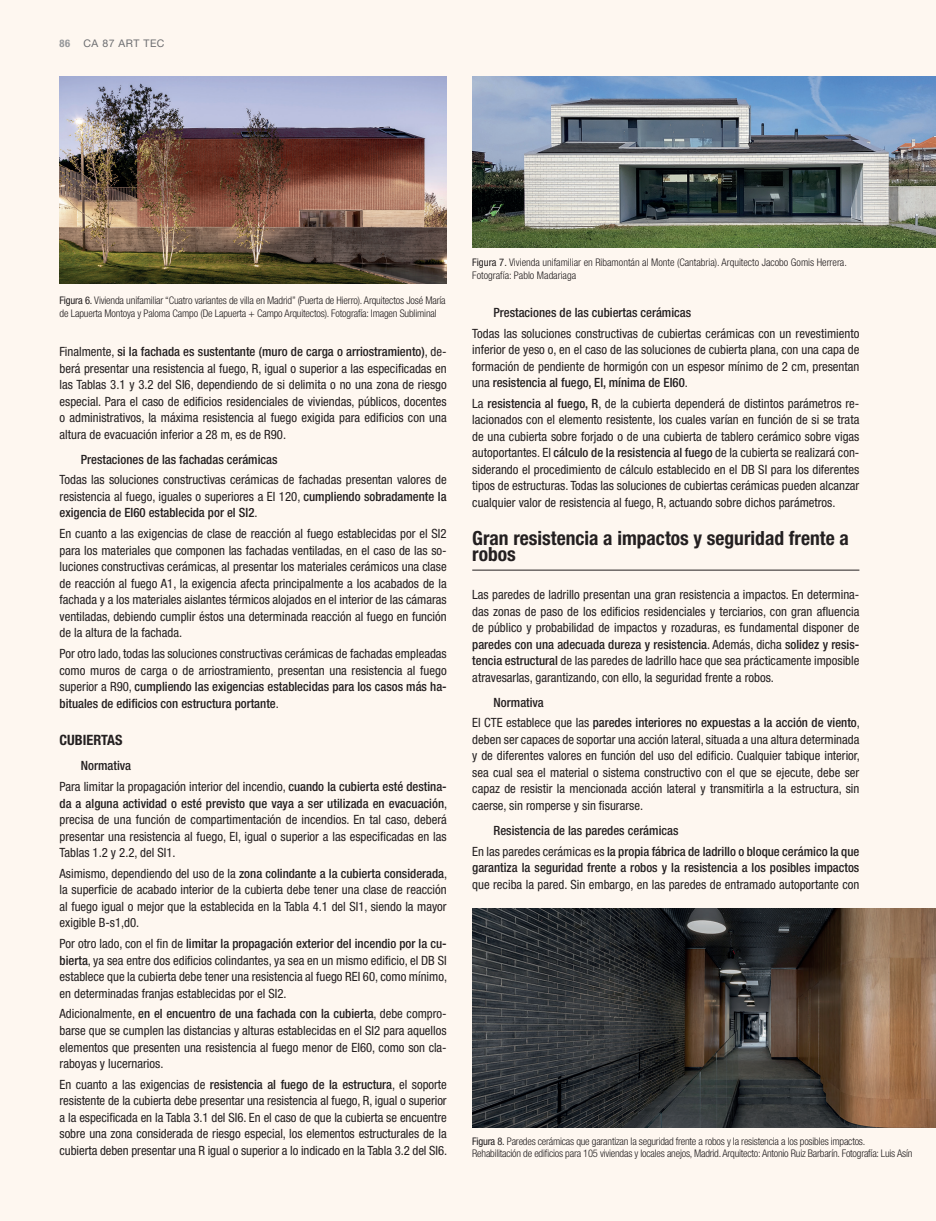
<style>
.page{position:relative;width:936px;height:1221px;background:#fff}
.page>*{position:absolute;margin:0;border:0;box-sizing:border-box;transform-origin:0 0}
._05_Titulin_texto{font:700 condensed 19.5px/16.5px "Helvetica Neue LT Std";color:#231f20}
._05_Titulin_texto-2{font:700 condensed 14.25px "Helvetica Neue LT Std";color:#231f20}
._0__Texto{font:condensed 12.75px/16.5px "Helvetica Neue LT Std";color:#231f20;text-align:justify}
._0__Texto-2{font:500 condensed 12.75px/16.5px "Helvetica Neue LT Std";color:#231f20;text-align:justify}
.Pie_de_foto{font:300 condensed 10.5px/12.6px "Helvetica Neue LT Std";letter-spacing:-.015em;color:#231f20}
.t1{font:10.5px "Helvetica Neue LT Std";letter-spacing:.05em;color:#6c6d70}
.t2{font:700 condensed 10.5px "Helvetica Neue LT Std";color:#939598}
.s1{font-weight:400}
.s2{font-weight:500}
</style>
<div class="page">
<div style="left:0;top:0;width:935px;height:1220px;background:#fef7f0"></div>
<hr style="left:472px;top:569px;width:387px;height:1px;background:#231f20">
<img style="left:60px;top:77px;width:386px;height:207px">
<img style="left:472px;top:77px;width:463px;height:171px">
<img style="left:472px;top:908px;width:463px;height:219px">
<p class="t2" style="left:60px;top:37px;width:12px">86</p>
<p class="t1" style="left:83px;top:37px;width:82px">CA 87 ART TEC</p>
<p class="Pie_de_foto" style="left:60px;top:294px;width:388px"><span class="s1">Figura 6.</span> Vivienda unifamiliar “Cuatro variantes de villa en Madrid” (Puerta de Hierro). Arquitectos José María de Lapuerta Montoya y Paloma Campo (De Lapuerta + Campo Arquitectos). Fotografía: Imagen Subliminal</p>
<p class="_0__Texto" style="left:60px;top:343px;width:388px">Finalmente, <span class="s2">si la fachada es sustentante (muro de carga o arriostramiento)</span>, de&shy;berá presentar una resistencia al fuego, R, igual o superior a las especificadas en las Tablas 3.1 y 3.2 del SI6, dependiendo de si delimita o no una zona de riesgo especial. Para el caso de edificios residenciales de viviendas, públicos, docentes o administrativos, la máxima resistencia al fuego exigida para edificios con una altura de evacuación inferior a 28 m, es de R90.</p>
<p class="_0__Texto-2" style="left:81px;top:450px;width:198px">Prestaciones de las fachadas cerámicas</p>
<p class="_0__Texto" style="left:60px;top:471px;width:388px">Todas las soluciones constructivas cerámicas de fachadas presentan valores de resistencia al fuego, iguales o superiores a EI 120, <span class="s2">cumpliendo sobradamente la exigencia de EI60 establecida por el SI2</span>.</p>
<p class="_0__Texto" style="left:60px;top:525px;width:388px">En cuanto a las exigencias de clase de reacción al fuego establecidas por el SI2 para los materiales que componen las fachadas ventiladas, en el caso de las so&shy;luciones constructivas cerámicas, al presentar los materiales cerámicos una clase de reacción al fuego A1, la exigencia afecta principalmente a los acabados de la fachada y a los materiales aislantes térmicos alojados en el interior de las cámaras ventiladas, debiendo cumplir éstos una determinada reacción al fuego en función de la altura de la fachada.</p>
<p class="_0__Texto" style="left:60px;top:645px;width:388px">Por otro lado, todas las soluciones constructivas cerámicas de fachadas empleadas como muros de carga o de arriostramiento, presentan una resistencia al fuego superior a R90, <span class="s2">cumpliendo las exigencias establecidas para los casos más ha&shy;bituales de edificios con estructura portante</span>.</p>
<p class="_05_Titulin_texto-2" style="left:60px;top:731px;width:64px">CUBIERTAS</p>
<p class="_0__Texto-2" style="left:81px;top:757px;width:52px">Normativa</p>
<p class="_0__Texto" style="left:60px;top:778px;width:389px">Para limitar la propagación interior del incendio, <span class="s2">cuando la cubierta esté destina&shy;da a alguna actividad o esté previsto que vaya a ser utilizada en evacuación</span>, precisa de una función de compartimentación de incendios. En tal caso, deberá presentar una resistencia al fuego, EI, igual o superior a las especificadas en las Tablas 1.2 y 2.2, del SI1.</p>
<p class="_0__Texto" style="left:60px;top:865px;width:389px">Asimismo, dependiendo del uso de la <span class="s2">zona colindante a la cubierta considerada</span>, la superficie de acabado interior de la cubierta debe tener una clase de reacción al fuego igual o mejor que la establecida en la Tabla 4.1 del SI1, siendo la mayor exigible B-s1,d0.</p>
<p class="_0__Texto" style="left:60px;top:935px;width:389px">Por otro lado, con el fin de <span class="s2">limitar la propagación exterior del incendio por la cu&shy;bierta</span>, ya sea entre dos edificios colindantes, ya sea en un mismo edificio, el DB SI establece que la cubierta debe tener una resistencia al fuego REI 60, como mínimo, en determinadas franjas establecidas por el SI2.</p>
<p class="_0__Texto" style="left:60px;top:1005px;width:388px">Adicionalmente, <span class="s2">en el encuentro de una fachada con la cubierta</span>, debe compro&shy;barse que se cumplen las distancias y alturas establecidas en el SI2 para aquellos elementos que presenten una resistencia al fuego menor de EI60, como son cla&shy;raboyas y lucernarios.</p>
<p class="_0__Texto" style="left:60px;top:1075px;width:389px">En cuanto a las exigencias de <span class="s2">resistencia al fuego de la estructura</span>, el soporte resistente de la cubierta debe presentar una resistencia al fuego, R, igual o superior a la especificada en la Tabla 3.1 del SI6. En el caso de que la cubierta se encuentre sobre una zona considerada de riesgo especial, los elementos estructurales de la cubierta deben presentar una R igual o superior a lo indicado en la Tabla 3.2 del SI6.</p>
<p class="Pie_de_foto" style="left:472px;top:256px;width:376px"><span class="s1">Figura 7.</span> Vivienda unifamiliar en Ribamontán al Monte (Cantabria). Arquitecto Jacobo Gomis Herrera.<br>Fotografía: Pablo Madariaga</p>
<p class="_0__Texto-2" style="left:493px;top:304px;width:199px">Prestaciones de las cubiertas cerámicas</p>
<p class="_0__Texto" style="left:472px;top:325px;width:388px">Todas las soluciones constructivas de cubiertas cerámicas con un revestimiento inferior de yeso o, en el caso de las soluciones de cubierta plana, con una capa de formación de pendiente de hormigón con un espesor mínimo de 2 cm, presentan una <span class="s2">resistencia al fuego, EI, mínima de EI60</span>.</p>
<p class="_0__Texto" style="left:472px;top:395px;width:388px">La <span class="s2">resistencia al fuego, R</span>, de la cubierta dependerá de distintos parámetros re&shy;lacionados con el elemento resistente, los cuales varían en función de si se trata de una cubierta sobre forjado o de una cubierta de tablero cerámico sobre vigas autoportantes. El <span class="s2">cálculo de la resistencia al fuego</span> de la cubierta se realizará con&shy;siderando el procedimiento de cálculo establecido en el DB SI para los diferentes tipos de estructuras. Todas las soluciones de cubiertas cerámicas pueden alcanzar cualquier valor de resistencia al fuego, R, actuando sobre dichos parámetros.</p>
<p class="_05_Titulin_texto" style="left:472px;top:529px;width:378px">Gran resistencia a impactos y seguridad frente a robos</p>
<p class="_0__Texto" style="left:472px;top:586px;width:388px">Las paredes de ladrillo presentan una gran resistencia a impactos. En determina&shy;das zonas de paso de los edificios residenciales y terciarios, con gran afluencia de público y probabilidad de impactos y rozaduras, es fundamental disponer de <span class="s2">paredes con una adecuada dureza y resistencia</span>. Además, dicha <span class="s2">solidez y resis&shy;tencia estructural</span> de las paredes de ladrillo hace que sea prácticamente imposible atravesarlas, garantizando, con ello, la seguridad frente a robos.</p>
<p class="_0__Texto-2" style="left:493px;top:693px;width:52px">Normativa</p>
<p class="_0__Texto" style="left:472px;top:714px;width:389px">El CTE establece que las <span class="s2">paredes interiores no expuestas a la acción de viento</span>, deben ser capaces de soportar una acción lateral, situada a una altura determinada y de diferentes valores en función del uso del edificio. Cualquier tabique interior, sea cual sea el material o sistema constructivo con el que se ejecute, debe ser capaz de resistir la mencionada acción lateral y transmitirla a la estructura, sin caerse, sin romperse y sin fisurarse.</p>
<p class="_0__Texto-2" style="left:493px;top:822px;width:186px">Resistencia de las paredes cerámicas</p>
<p class="_0__Texto-2" style="left:472px;top:842px;width:388px"><span class="s1">En las paredes cerámicas es</span> la propia fábrica de ladrillo o bloque cerámico la que garantiza la seguridad frente a robos y la resistencia a los posibles impactos <span class="s1">que reciba la pared. Sin embargo, en las paredes de entramado autoportante con</span></p>
<p class="Pie_de_foto" style="left:472px;top:1134px;width:441px"><span class="s1">Figura 8.</span> Paredes cerámicas que garantizan la seguridad frente a robos y la resistencia a los posibles impactos.<br>Rehabilitación de edificios para 105 viviendas y locales anejos, Madrid. Arquitecto: Antonio Ruiz Barbarín. Fotografía: Luis Asín</p>
</div>
